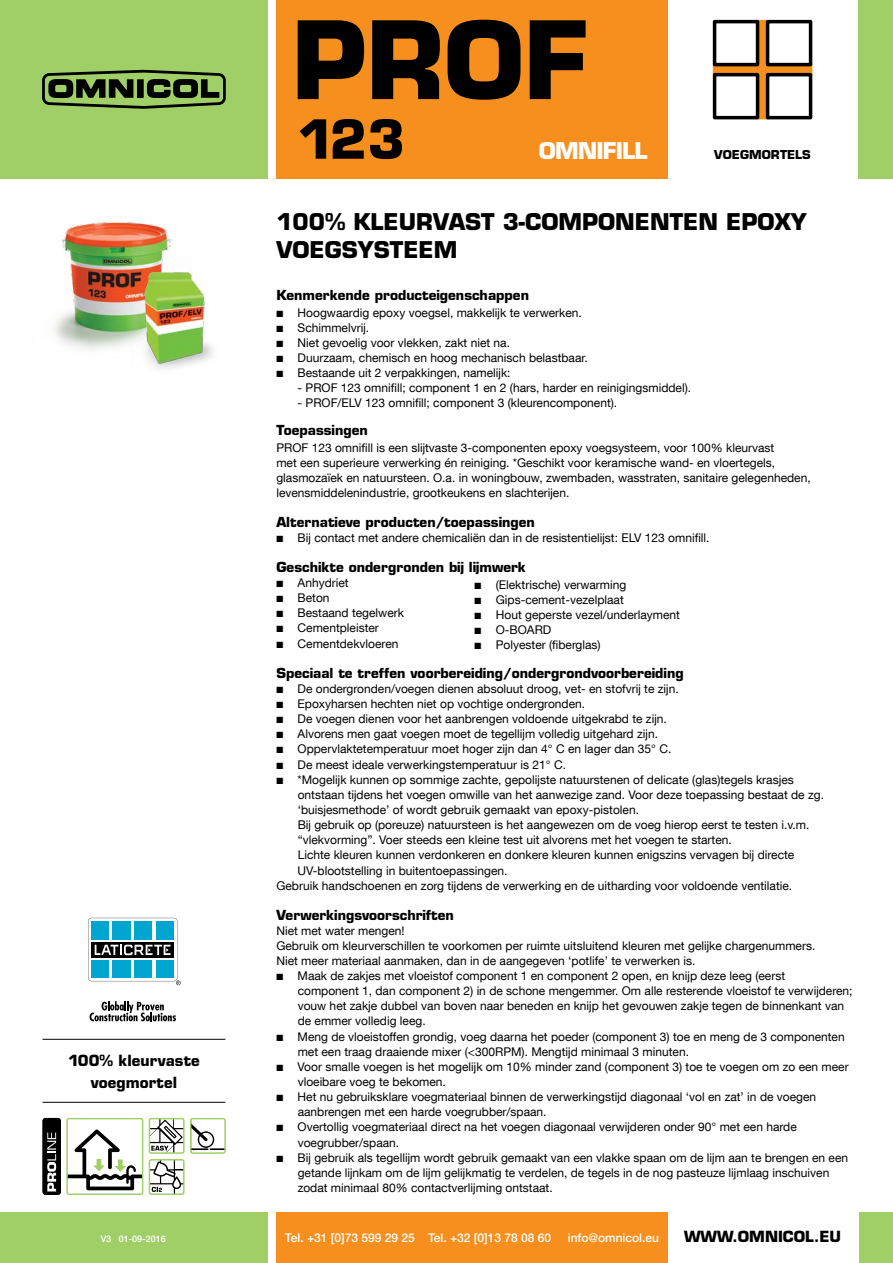
<style>
.page{position:relative;width:893px;height:1263px;background:#fff}
.page>*{position:absolute;margin:0;border:0;box-sizing:border-box;transform-origin:0 0}
.t1{font:700 105px "Eurostile LT Std";color:#000}
.t2{font:700 52.5px "Eurostile LT Std";color:#000}
.t3{font:700 22.5px/28.5px "Eurostile LT Std";color:#000}
.t4{font:700 22.5px "Eurostile LT Std";letter-spacing:-.04em;color:#fff}
.t5{font:700 15px/22.5px "Eurostile LT Std";letter-spacing:.005em;color:#000;text-align:center}
.t6{font:700 13.5px "Eurostile LT Std";color:#000}
.t7{font:12px/15.1px "Helvetica Neue LT Com";color:#000}
.t8{font:500 12px "Helvetica Neue LT Com";color:#fff}
.t9{font:700 12px "Eurostile LT Std";color:#000}
.t10{font:500 9px "Helvetica Neue LT Com";color:#fff}
</style>
<div class="page">
<svg style="left:88px;top:918px;width:93px;height:67px"></svg>
<svg style="left:90px;top:1001px;width:86px;height:20px"></svg>
<div style="left:276px;top:1212px;width:392px;height:51px;background:#f78f1e"></div>
<div style="left:276px;top:0;width:392px;height:179px;background:#f78f1e"></div>
<svg style="left:759px;top:20px;width:7px;height:99px"></svg>
<svg style="left:713px;top:63px;width:99px;height:13px"></svg>
<div style="left:713px;top:73px;width:46px;height:46px;border:4px solid #000"></div>
<div style="left:766px;top:73px;width:46px;height:46px;border:4px solid #000"></div>
<div style="left:713px;top:20px;width:46px;height:46px;border:4px solid #000"></div>
<div style="left:766px;top:20px;width:46px;height:46px;border:4px solid #000"></div>
<div style="left:0;top:1212px;width:268px;height:51px;background:#a0cf67"></div>
<div style="left:859px;top:1212px;width:34px;height:51px;background:#a0cf67"></div>
<div style="left:858px;top:0;width:35px;height:179px;background:#a0cf67"></div>
<div style="left:0;top:0;width:268px;height:179px;background:#a0cf67"></div>
<hr style="left:43px;top:1039px;width:182px;height:1px;background:#000">
<hr style="left:43px;top:1102px;width:182px;height:1px;background:#000">
<img style="left:54px;top:222px;width:117px;height:128px">
<img style="left:130px;top:257px;width:83px;height:112px">
<svg style="left:151px;top:1120px;width:32px;height:32px"></svg>
<div style="left:149px;top:1118px;width:36px;height:36px;border:1px solid #a0cf67;border-radius:2px"></div>
<svg style="left:192px;top:1124px;width:32px;height:26px"></svg>
<div style="left:190px;top:1118px;width:36px;height:36px;border:1px solid #a0cf67;border-radius:2px"></div>
<svg style="left:151px;top:1161px;width:32px;height:32px"></svg>
<div style="left:149px;top:1159px;width:36px;height:36px;border:1px solid #a0cf67;border-radius:2px"></div>
<svg style="left:68px;top:1118px;width:75px;height:73px"></svg>
<div style="left:66px;top:1118px;width:77px;height:77px;border:1px solid #a0cf67;border-radius:2px"></div>
<svg style="left:43px;top:1118px;width:18px;height:77px"></svg>
<div style="left:42px;top:73px;width:184px;height:32px;border:3px solid #000;border-radius:6px"></div>
<svg style="left:48px;top:79px;width:86px;height:19px"></svg>
<div style="left:138px;top:80px;width:5px;height:17px;background:#000"></div>
<div style="left:137px;top:79px;width:7px;height:19px;border:1px solid #000"></div>
<svg style="left:146px;top:79px;width:74px;height:19px"></svg>
<p class="t5" style="left:68px;top:1049px;width:133px">100% kleurvaste voegmortel</p>
<h1 class="t1" style="left:292px;top:-4px;width:299px">PROF</h1>
<h2 class="t2" style="left:297px;top:107px;width:110px">123</h2>
<h3 class="t4" style="left:539px;top:136px;width:110px">OMNIFILL</h3>
<p class="t9" style="left:714px;top:147px;width:98px">VOEGMORTELS</p>
<h3 class="t3" style="left:276px;top:207px;width:532px">100% KLEURVAST 3-COMPONENTEN EPOXY<br>VOEGSYSTEEM</h3>
<p class="t6" style="left:276px;top:287px;width:254px">Kenmerkende producteigenschappen</p>
<p class="t7" style="left:276px;top:304px;width:307px">■ Hoogwaardig epoxy voegsel, makkelijk te verwerken.</p>
<p class="t7" style="left:276px;top:319px;width:94px">■ Schimmelvrij.</p>
<p class="t7" style="left:276px;top:334px;width:235px">■ Niet gevoelig voor vlekken, zakt niet na.</p>
<p class="t7" style="left:276px;top:349px;width:313px">■ Duurzaam, chemisch en hoog mechanisch belastbaar.</p>
<p class="t7" style="left:276px;top:364px;width:236px">■ Bestaande uit 2 verpakkingen, namelijk:</p>
<p class="t7" style="left:298px;top:379px;width:395px">- PROF 123 omnifill; component 1 en 2 (hars, harder en reinigingsmiddel).</p>
<p class="t7" style="left:298px;top:394px;width:321px">- PROF/ELV 123 omnifill; component 3 (kleurencomponent).</p>
<p class="t6" style="left:276px;top:422px;width:93px">Toepassingen</p>
<p class="t7" style="left:276px;top:440px;width:536px">PROF 123 omnifill is een slijtvaste 3-componenten epoxy voegsysteem, voor 100% kleurvast<br>met een superieure verwerking én reiniging. *Geschikt voor keramische wand- en vloertegels, glasmozaïek en natuursteen. O.a. in woningbouw, zwembaden, wasstraten, sanitaire gelegenheden, levensmiddelenindustrie, grootkeukens en slachterijen.</p>
<p class="t6" style="left:276px;top:513px;width:260px">Alternatieve producten/toepassingen</p>
<p class="t7" style="left:276px;top:530px;width:435px">■ Bij contact met andere chemicaliën dan in de resistentielijst: ELV 123 omnifill.</p>
<p class="t6" style="left:276px;top:558px;width:251px">Geschikte ondergronden bij lijmwerk</p>
<p class="t7" style="left:276px;top:575px;width:74px">■ Anhydriet</p>
<p class="t7" style="left:276px;top:590px;width:55px">■ Beton</p>
<p class="t7" style="left:276px;top:605px;width:129px">■ Bestaand tegelwerk</p>
<p class="t7" style="left:276px;top:620px;width:104px">■ Cementpleister</p>
<p class="t7" style="left:276px;top:635px;width:124px">■ Cementdekvloeren</p>
<p class="t6" style="left:276px;top:664px;width:409px">Speciaal te treffen voorbereiding/ondergrondvoorbereiding</p>
<p class="t7" style="left:276px;top:681px;width:404px">■ De ondergronden/voegen dienen absoluut droog, vet- en stofvrij te zijn.</p>
<p class="t7" style="left:276px;top:696px;width:310px">■ Epoxyharsen hechten niet op vochtige ondergronden.</p>
<p class="t7" style="left:276px;top:711px;width:392px">■ De voegen dienen voor het aanbrengen voldoende uitgekrabd te zijn.</p>
<p class="t7" style="left:276px;top:726px;width:383px">■ Alvorens men gaat voegen moet de tegellijm volledig uitgehard zijn.</p>
<p class="t7" style="left:276px;top:741px;width:396px">■ Oppervlaktetemperatuur moet hoger zijn dan 4° C en lager dan 35° C.</p>
<p class="t7" style="left:276px;top:756px;width:291px">■ De meest ideale verwerkingstemperatuur is 21° C.</p>
<p class="t7" style="left:276px;top:771px;width:519px">■ *Mogelijk kunnen op sommige zachte, gepolijste natuurstenen of delicate (glas)tegels krasjes</p>
<p class="t7" style="left:298px;top:787px;width:528px">ontstaan tijdens het voegen omwille van het aanwezige zand. Voor deze toepassing bestaat de zg.</p>
<p class="t7" style="left:298px;top:802px;width:343px">‘buisjesmethode’ of wordt gebruik gemaakt van epoxy-pistolen.</p>
<p class="t7" style="left:298px;top:817px;width:513px">Bij gebruik op (poreuze) natuursteen is het aangewezen om de voeg hierop eerst te testen i.v.m.</p>
<p class="t7" style="left:298px;top:832px;width:436px">“vlekvorming”. Voer steeds een kleine test uit alvorens met het voegen te starten.</p>
<p class="t7" style="left:298px;top:847px;width:498px">Lichte kleuren kunnen verdonkeren en donkere kleuren kunnen enigszins vervagen bij directe</p>
<p class="t7" style="left:298px;top:862px;width:211px">UV-blootstelling in buitentoepassingen.</p>
<p class="t7" style="left:276px;top:877px;width:517px">Gebruik handschoenen en zorg tijdens de verwerking en de uitharding voor voldoende ventilatie.</p>
<p class="t6" style="left:276px;top:906px;width:179px">Verwerkingsvoorschriften</p>
<p class="t7" style="left:276px;top:923px;width:540px">Niet met water mengen!<br>Gebruik om kleurverschillen te voorkomen per ruimte uitsluitend kleuren met gelijke chargenummers.<br>Niet meer materiaal aanmaken, dan in de aangegeven ‘potlife’ te verwerken is.</p>
<p class="t7" style="left:298px;top:968px;width:556px;text-indent:-21px">■ Maak de zakjes met vloeistof component 1 en component 2 open, en knijp deze leeg (eerst<br>component 1, dan component 2) in de schone mengemmer. Om alle resterende vloeistof te verwijderen; vouw het zakje dubbel van boven naar beneden en knijp het gevouwen zakje tegen de binnenkant van de emmer volledig leeg.</p>
<p class="t7" style="left:298px;top:1028px;width:549px;text-indent:-21px">■ Meng de vloeistoffen grondig, voeg daarna het poeder (component 3) toe en meng de 3 componenten met een traag draaiende mixer (&lt;300RPM). Mengtijd minimaal 3 minuten.</p>
<p class="t7" style="left:298px;top:1059px;width:553px;text-indent:-21px">■ Voor smalle voegen is het mogelijk om 10% minder zand (component 3) toe te voegen om zo een meer vloeibare voeg te bekomen.</p>
<p class="t7" style="left:298px;top:1089px;width:520px;text-indent:-21px">■ Het nu gebruiksklare voegmateriaal binnen de verwerkingstijd diagonaal ‘vol en zat’ in de voegen aanbrengen met een harde voegrubber/spaan.</p>
<p class="t7" style="left:298px;top:1119px;width:501px;text-indent:-21px">■ Overtollig voegmateriaal direct na het voegen diagonaal verwijderen onder 90° met een harde voegrubber/spaan.</p>
<p class="t7" style="left:298px;top:1149px;width:552px;text-indent:-21px">■ Bij gebruik als tegellijm wordt gebruik gemaakt van een vlakke spaan om de lijm aan te brengen en een getande lijnkam om de lijm gelijkmatig te verdelen, de tegels in de nog pasteuze lijmlaag inschuiven zodat minimaal 80% contactverlijming ontstaat.</p>
<p class="t7" style="left:475px;top:576px;width:153px">■ (Elektrische) verwarming</p>
<p class="t7" style="left:475px;top:591px;width:151px">■ Gips-cement-vezelplaat</p>
<p class="t7" style="left:475px;top:606px;width:207px">■ Hout geperste vezel/underlayment</p>
<p class="t7" style="left:475px;top:621px;width:78px">■ O-BOARD</p>
<p class="t7" style="left:475px;top:636px;width:128px">■ Polyester (fiberglas)</p>
<p class="t10" style="left:103px;top:1233px;width:62px">V3 01-09-2016</p>
<p class="t8" style="left:285px;top:1230px;width:268px">Tel. +31 [0]73 599 29 25 Tel. +32 [0]13 78 08 60</p>
<p class="t8" style="left:568px;top:1230px;width:93px">info@omnicol.eu</p>
<p class="t5" style="left:684px;top:1225px;width:159px">WWW.OMNICOL.EU</p>
<p class="t10" style="left:101px;top:1233px;width:67px">V3 01-09-2016</p>
</div>
